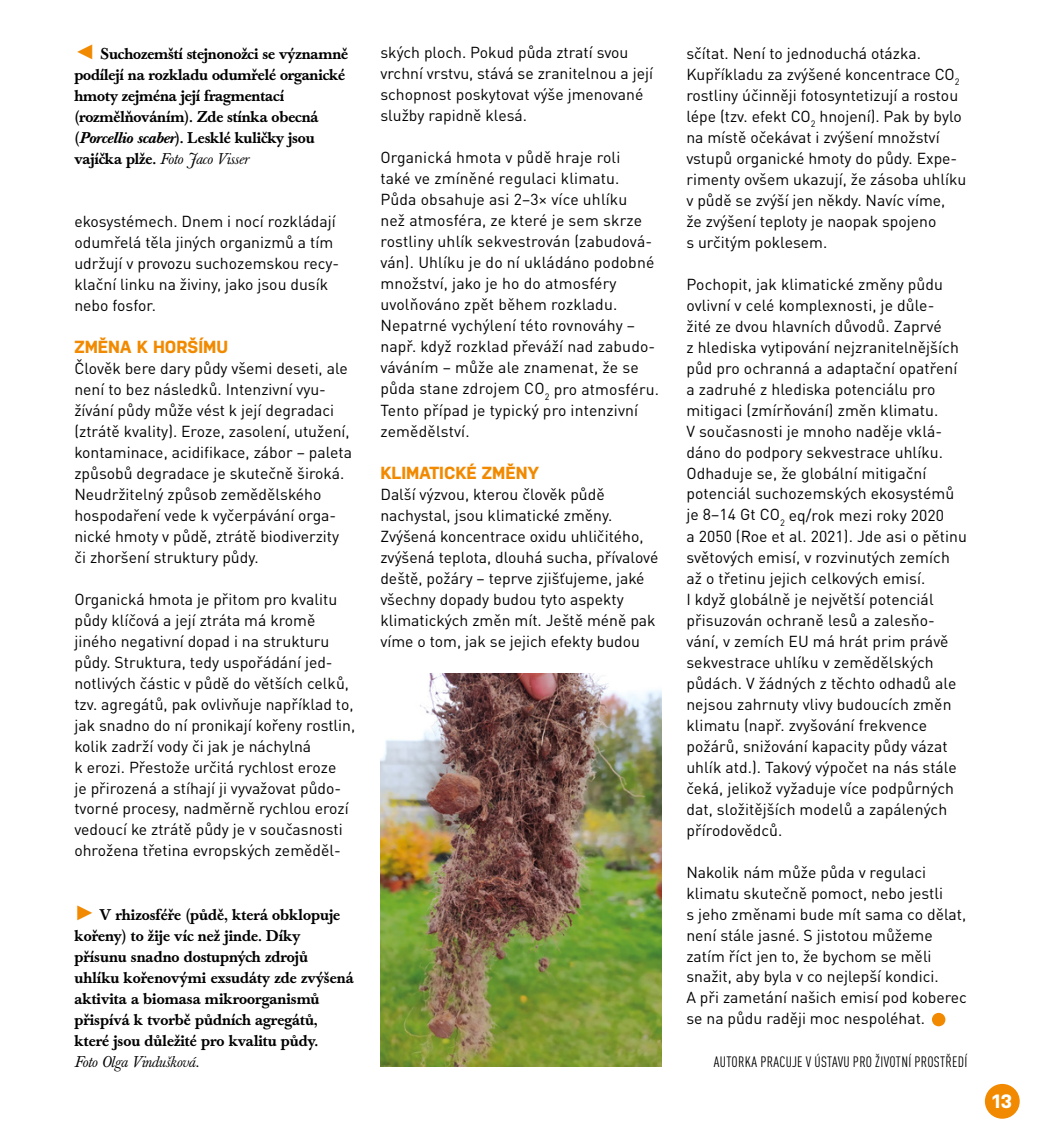
<style>
.page{position:relative;width:1042px;height:1141px;background:#fff}
.page>*{position:absolute;margin:0;border:0;box-sizing:border-box;transform-origin:0 0}
.t1{font:54.25px "Arial";color:#f18a00}
.t2{font:700 19.25px "Nudista";color:#fff}
.t3{font:700 17.5px "Nudista";color:#f18a00}
.t4{font:15.75px/21px "DIN Pro";color:#000}
.t5{font:500 15.4px/21px "Baskerville Book Pro";color:#000}
.t6{font:italic 15.4px "Baskerville Book Pro";letter-spacing:-.005em;color:#000}
.t7{font:condensed 14.88px "DIN Pro";letter-spacing:.02em;color:#000}
.s1{font-family:"Arial";font-weight:400;font-size:21px;color:#f18a00}
.s2{font-family:"Baskerville Book Pro Med";font-weight:400;font-style:italic}
.s3{font-weight:400;font-style:italic}
</style>
<div class="page">
<img style="left:380px;top:673px;width:281px;height:394px">
<div style="left:985px;top:1084px;width:34px;height:35px;background:#f18a00;border-radius:50%"></div>
<p class="t5" style="left:74px;top:43px;width:275px"><span class="s1">◄</span> Suchozemští stejnonožci se významně podílejí na rozkladu odumřelé organické hmoty zejména její fragmentací (rozmělňováním). Zde stínka obecná (<span class="s2">Porcellio scaber</span>). Lesklé kuličky jsou vajíčka plže. <span class="s3">Foto Jaco Visser</span></p>
<p class="t4" style="left:74px;top:209px;width:266px">ekosystémech. Dnem i nocí rozkládají odumřelá těla jiných organizmů a tím udržují v provozu suchozemskou recy&shy;klační linku na živiny, jako jsou dusík nebo fosfor.</p>
<p class="t3" style="left:74px;top:334px;width:155px">ZMĚNA K HORŠÍMU</p>
<p class="t4" style="left:74px;top:356px;width:279px">Člověk bere dary půdy všemi deseti, ale není to bez následků. Intenzivní vyu&shy;žívání půdy může vést k její degradaci (ztrátě kvality). Eroze, zasolení, utužení, kontaminace, acidifikace, zábor – paleta způsobů degradace je skutečně široká.<br>Neudržitelný způsob zemědělského hospodaření vede k vyčerpávání orga&shy;nické hmoty v půdě, ztrátě biodiverzity či zhoršení struktury půdy.</p>
<p class="t4" style="left:74px;top:587px;width:282px">Organická hmota je přitom pro kvalitu půdy klíčová a její ztráta má kromě jiného negativní dopad i na strukturu půdy. Struktura, tedy uspořádání jed&shy;notlivých částic v půdě do větších celků, tzv. agregátů, pak ovlivňuje například to, jak snadno do ní pronikají kořeny rostlin, kolik zadrží vody či jak je náchylná<br>k erozi. Přestože určitá rychlost eroze<br>je přirozená a stíhají ji vyvažovat půdo&shy;tvorné procesy, nadměrně rychlou erozí vedoucí ke ztrátě půdy je v současnosti ohrožena třetina evropských zeměděl-</p>
<p class="t5" style="left:74px;top:904px;width:281px"><span class="s1">►</span> V rhizosféře (půdě, která obklopuje kořeny) to žije víc než jinde. Díky přísunu snadno dostupných zdrojů uhlíku kořenovými exsudáty zde zvýšená aktivita a biomasa mikroorganismů přispívá k tvorbě půdních agregátů, které jsou důležité pro kvalitu půdy.</p>
<p class="t6" style="left:74px;top:1051px;width:126px">Foto Olga Vindušková.</p>
<p class="t4" style="left:380px;top:41px;width:274px">ských ploch. Pokud půda ztratí svou vrchní vrstvu, stává se zranitelnou a její schopnost poskytovat výše jmenované služby rapidně klesá.</p>
<p class="t4" style="left:380px;top:146px;width:280px">Organická hmota v půdě hraje roli<br>také ve zmíněné regulaci klimatu.<br>Půda obsahuje asi 2–3× více uhlíku<br>než atmosféra, ze které je sem skrze rostliny uhlík sekvestrován (zabudová&shy;ván). Uhlíku je do ní ukládáno podobné množství, jako je ho do atmosféry uvolňováno zpět během rozkladu.<br>Nepatrné vychýlení této rovnováhy – např. když rozklad převáží nad zabudo&shy;váváním – může ale znamenat, že se půda stane zdrojem CO<sub>2</sub> pro atmosféru.<br>Tento případ je typický pro intenzivní zemědělství.</p>
<p class="t3" style="left:380px;top:460px;width:160px">KLIMATICKÉ ZMĚNY</p>
<p class="t4" style="left:380px;top:482px;width:280px">Další výzvou, kterou člověk půdě nachystal, jsou klimatické změny.<br>Zvýšená koncentrace oxidu uhličitého, zvýšená teplota, dlouhá sucha, přívalové deště, požáry – teprve zjišťujeme, jaké všechny dopady budou tyto aspekty klimatických změn mít. Ještě méně pak víme o tom, jak se jejich efekty budou</p>
<p class="t4" style="left:686px;top:41px;width:281px">sčítat. Není to jednoduchá otázka.<br>Kupříkladu za zvýšené koncentrace CO<sub>2 </sub>rostliny účinněji fotosyntetizují a rostou lépe (tzv. efekt CO<sub>2</sub> hnojení). Pak by bylo na místě očekávat i zvýšení množství vstupů organické hmoty do půdy. Expe&shy;rimenty ovšem ukazují, že zásoba uhlíku v půdě se zvýší jen někdy. Navíc víme,<br>že zvýšení teploty je naopak spojeno<br>s určitým poklesem.</p>
<p class="t4" style="left:686px;top:272px;width:282px">Pochopit, jak klimatické změny půdu ovlivní v celé komplexnosti, je důle-<br>žité ze dvou hlavních důvodů. Zaprvé<br>z hlediska vytipování nejzranitelnějších půd pro ochranná a adaptační opatření a zadruhé z hlediska potenciálu pro mitigaci (zmírňování) změn klimatu.<br>V současnosti je mnoho naděje vklá&shy;dáno do podpory sekvestrace uhlíku.<br>Odhaduje se, že globální mitigační potenciál suchozemských ekosystémů je 8–14 Gt CO<sub>2</sub> eq/rok mezi roky 2020<br>a 2050 (Roe et al. 2021). Jde asi o pětinu světových emisí, v rozvinutých zemích až o třetinu jejich celkových emisí.<br>I když globálně je největší potenciál přisuzován ochraně lesů a zalesňo&shy;vání, v zemích EU má hrát prim právě sekvestrace uhlíku v zemědělských půdách. V žádných z těchto odhadů ale nejsou zahrnuty vlivy budoucích změn klimatu (např. zvyšování frekvence požárů, snižování kapacity půdy vázat uhlík atd.). Takový výpočet na nás stále čeká, jelikož vyžaduje více podpůrných dat, složitějších modelů a zapálených přírodovědců.</p>
<p class="t4" style="left:686px;top:860px;width:282px">Nakolik nám může půda v regulaci klimatu skutečně pomoct, nebo jestli<br>s jeho změnami bude mít sama co dělat, není stále jasné. S jistotou můžeme zatím říct jen to, že bychom se měli snažit, aby byla v co nejlepší kondici.<br>A při zametání našich emisí pod koberec se na půdu raději moc nespoléhat.</p>
<h1 class="t1" style="left:929px;top:984px;width:20px">•</h1>
<p class="t7" style="left:714px;top:1051px;width:255px">AUTORKA PRACUJE V ÚSTAVU PRO ŽIVOTNÍ PROSTŘEDÍ</p>
<p class="t2" style="left:992px;top:1088px;width:21px">13</p>
</div>
